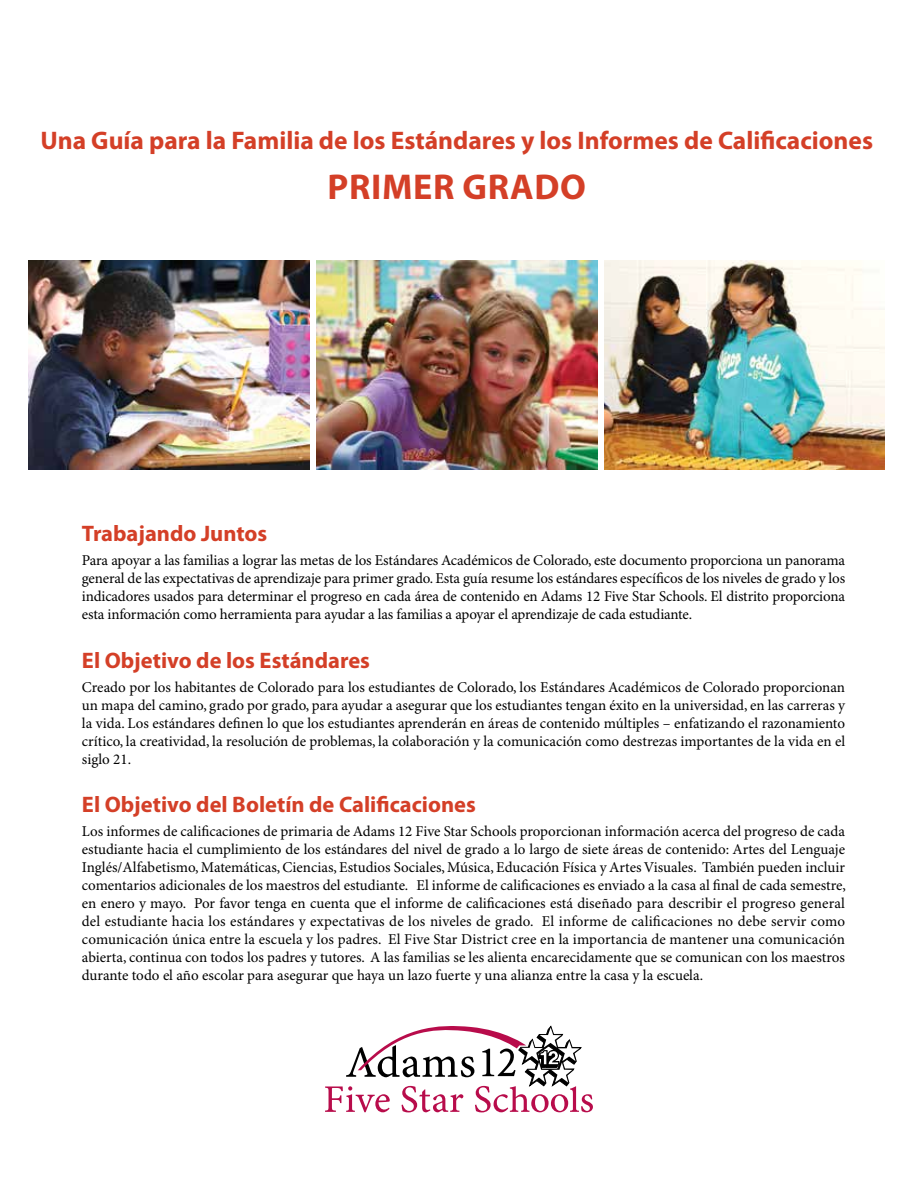
<style>
.page{position:relative;width:918px;height:1188px;background:#fff}
.page>*{position:absolute;margin:0;border:0;box-sizing:border-box;transform-origin:0 0}
.t1{font:700 36px "Myriad Pro";letter-spacing:.02em;color:#d43f27}
.t2{font:700 25.5px "Myriad Pro";color:#d43f27}
.t3{font:700 22.5px "Myriad Pro";color:#d43f27}
.t4{font:15px/18px "Minion Pro";letter-spacing:-.005em;color:#000;text-align:justify}
</style>
<div class="page">
<svg style="left:325px;top:1026px;width:268px;height:86px"></svg>
<img style="left:604px;top:260px;width:281px;height:209px">
<img style="left:317px;top:260px;width:280px;height:209px">
<img style="left:29px;top:260px;width:280px;height:209px">
<h2 class="t2" style="left:40px;top:127px;width:834px">Una Guía para la Familia de los Estándares y los Informes de Calificaciones</h2>
<h1 class="t1" style="left:327px;top:167px;width:260px">PRIMER GRADO</h1>
<h3 class="t3" style="left:82px;top:521px;width:187px">Trabajando Juntos</h3>
<p class="t4" style="left:82px;top:552px;width:765px">Para apoyar a las familias a lograr las metas de los Estándares Académicos de Colorado, este documento proporciona un panorama general de las expectativas de aprendizaje para primer grado. Esta guía resume los estándares específicos de los niveles de grado y los indicadores usados para determinar el progreso en cada área de contenido en Adams 12 Five Star Schools. El distrito proporciona esta información como herramienta para ayudar a las familias a apoyar el aprendizaje de cada estudiante.</p>
<h3 class="t3" style="left:82px;top:648px;width:290px">El Objetivo de los Estándares</h3>
<p class="t4" style="left:82px;top:679px;width:765px">Creado por los habitantes de Colorado para los estudiantes de Colorado, los Estándares Académicos de Colorado proporcionan un mapa del camino, grado por grado, para ayudar a asegurar que los estudiantes tengan éxito en la universidad, en las carreras y la vida. Los estándares definen lo que los estudiantes aprenderán en áreas de contenido múltiples – enfatizando el razonamiento crítico, la creatividad, la resolución de problemas, la colaboración y la comunicación como destrezas importantes de la vida en el siglo 21.</p>
<h3 class="t3" style="left:82px;top:792px;width:396px">El Objetivo del Boletín de Calificaciones</h3>
<p class="t4" style="left:82px;top:823px;width:765px">Los informes de calificaciones de primaria de Adams 12 Five Star Schools proporcionan información acerca del progreso de cada estudiante hacia el cumplimiento de los estándares del nivel de grado a lo largo de siete áreas de contenido: Artes del Lenguaje Inglés/Alfabetismo, Matemáticas, Ciencias, Estudios Sociales, Música, Educación Física y Artes Visuales. También pueden incluir comentarios adicionales de los maestros del estudiante. El informe de calificaciones es enviado a la casa al final de cada semestre, en enero y mayo. Por favor tenga en cuenta que el informe de calificaciones está diseñado para describir el progreso general del estudiante hacia los estándares y expectativas de los niveles de grado. El informe de calificaciones no debe servir como comunicación única entre la escuela y los padres. El Five Star District cree en la importancia de mantener una comunicación abierta, continua con todos los padres y tutores. A las familias se les alienta encarecidamente que se comunican con los maestros durante todo el año escolar para asegurar que haya un lazo fuerte y una alianza entre la casa y la escuela.</p>
</div>
